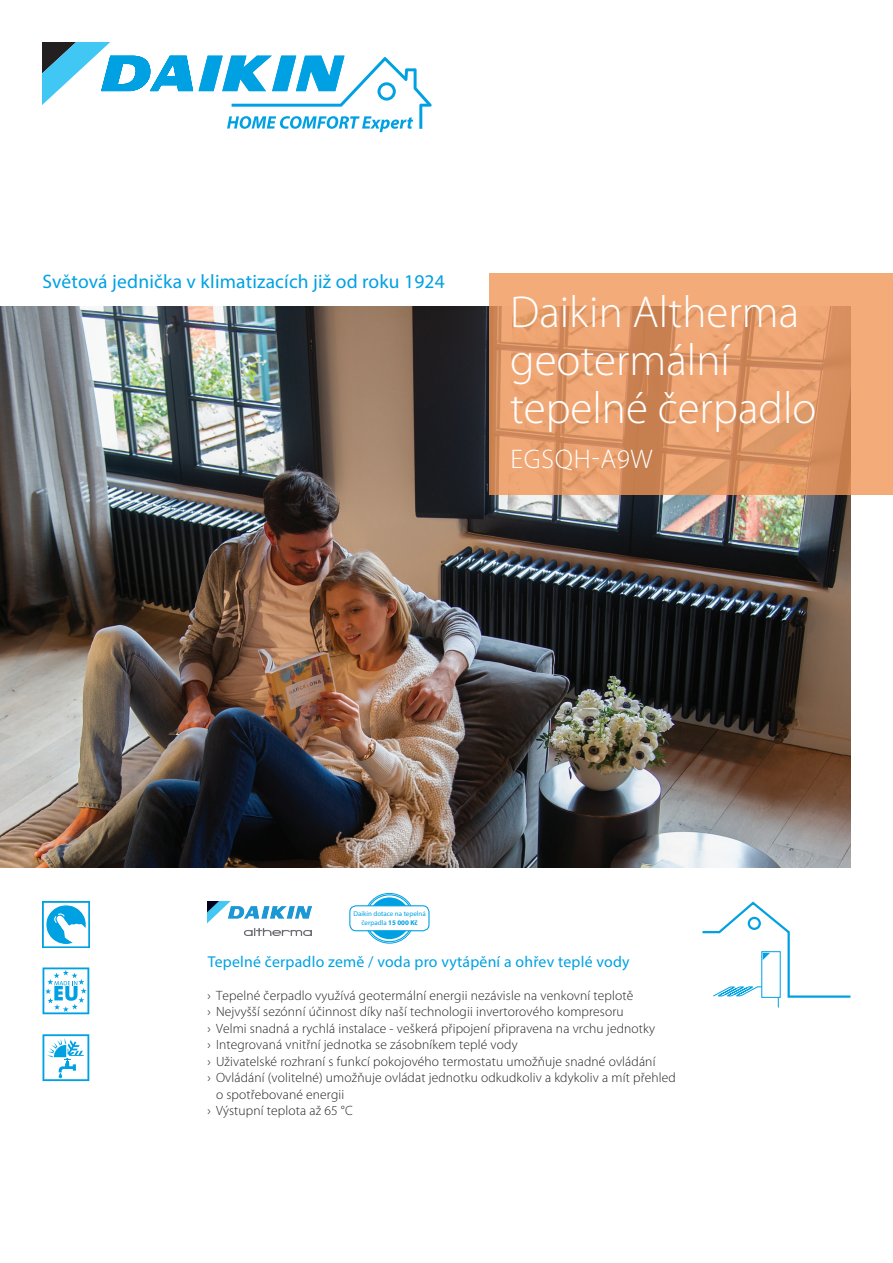
<style>
.page{position:relative;width:893px;height:1263px;background:#fff}
.page>*{position:absolute;margin:0;border:0;box-sizing:border-box;transform-origin:0 0}
.t1{font:300 45px/48px "Myriad Pro";color:#fff}
.t2{font:300 27px "Myriad Pro";letter-spacing:.03em;color:#fff}
.t3{font:19.5px "Myriad Pro";letter-spacing:.01em;color:#00a1e3}
.t4{font:15.75px "Myriad Pro";letter-spacing:.015em;color:#00a1e3}
.t5{font:300 13.5px "Myriad Pro";letter-spacing:.01em;color:#231f20}
.t6{font:7.05px/8.9px "Myriad Pro";color:#00a1e3;text-align:center}
.s1{font-weight:700}
</style>
<div class="page">
<svg style="left:42px;top:42px;width:151px;height:63px"></svg>
<svg style="left:199px;top:56px;width:233px;height:76px"></svg>
<img style="left:208px;top:901px;width:103px;height:34px">
<div style="left:369px;top:897px;width:41px;height:42px;background:#00a1e3;border-radius:50%"></div>
<div style="left:364px;top:893px;width:50px;height:50px;border:1px solid #00a1e3;border-radius:50%"></div>
<div style="left:350px;top:906px;width:79px;height:25px;background:#fff;border-radius:6px"></div>
<div style="left:349px;top:905px;width:81px;height:26px;border:1px solid #00a1e3;border-radius:6px"></div>
<img style="left:43px;top:901px;width:46px;height:47px">
<svg style="left:43px;top:967px;width:46px;height:47px"></svg>
<img style="left:0;top:306px;width:850px;height:561px">
<svg style="left:489px;top:274px;width:404px;height:221px;background:#e59c6b"></svg>
<svg style="left:702px;top:901px;width:148px;height:106px"></svg>
<svg style="left:43px;top:1034px;width:46px;height:47px"></svg>
<h3 class="t3" style="left:43px;top:270px;width:404px">Světová jednička v klimatizacích již od roku 1924</h3>
<h1 class="t1" style="left:510px;top:288px;width:308px">Daikin Altherma geotermální tepelné čerpadlo</h1>
<h2 class="t2" style="left:511px;top:443px;width:144px">EGSQH-A9W</h2>
<p class="t6" style="left:353px;top:909px;width:74px">Daikin dotace na tepelná čerpadla <span class="s1">15 000 Kč</span></p>
<p class="t4" style="left:208px;top:952px;width:423px">Tepelné čerpadlo země / voda pro vytápění a ohřev teplé vody</p>
<p class="t5" style="left:207px;top:987px;width:427px">› Tepelné čerpadlo využívá geotermální energii nezávisle na venkovní teplotě</p>
<p class="t5" style="left:207px;top:1003px;width:418px">› Nejvyšší sezónní účinnost díky naší technologii invertorového kompresoru</p>
<p class="t5" style="left:207px;top:1020px;width:449px">› Velmi snadná a rychlá instalace - veškerá připojení připravena na vrchu jednotky</p>
<p class="t5" style="left:207px;top:1036px;width:312px">› Integrovaná vnitřní jednotka se zásobníkem teplé vody</p>
<p class="t5" style="left:207px;top:1053px;width:449px">› Uživatelské rozhraní s funkcí pokojového termostatu umožňuje snadné ovládání</p>
<p class="t5" style="left:207px;top:1069px;width:470px">› Ovládání (volitelné) umožňuje ovládat jednotku odkudkoliv a kdykoliv a mít přehled</p>
<p class="t5" style="left:216px;top:1086px;width:130px">o spotřebované energii</p>
<p class="t5" style="left:207px;top:1102px;width:147px">› Výstupní teplota až 65 °C</p>
</div>
